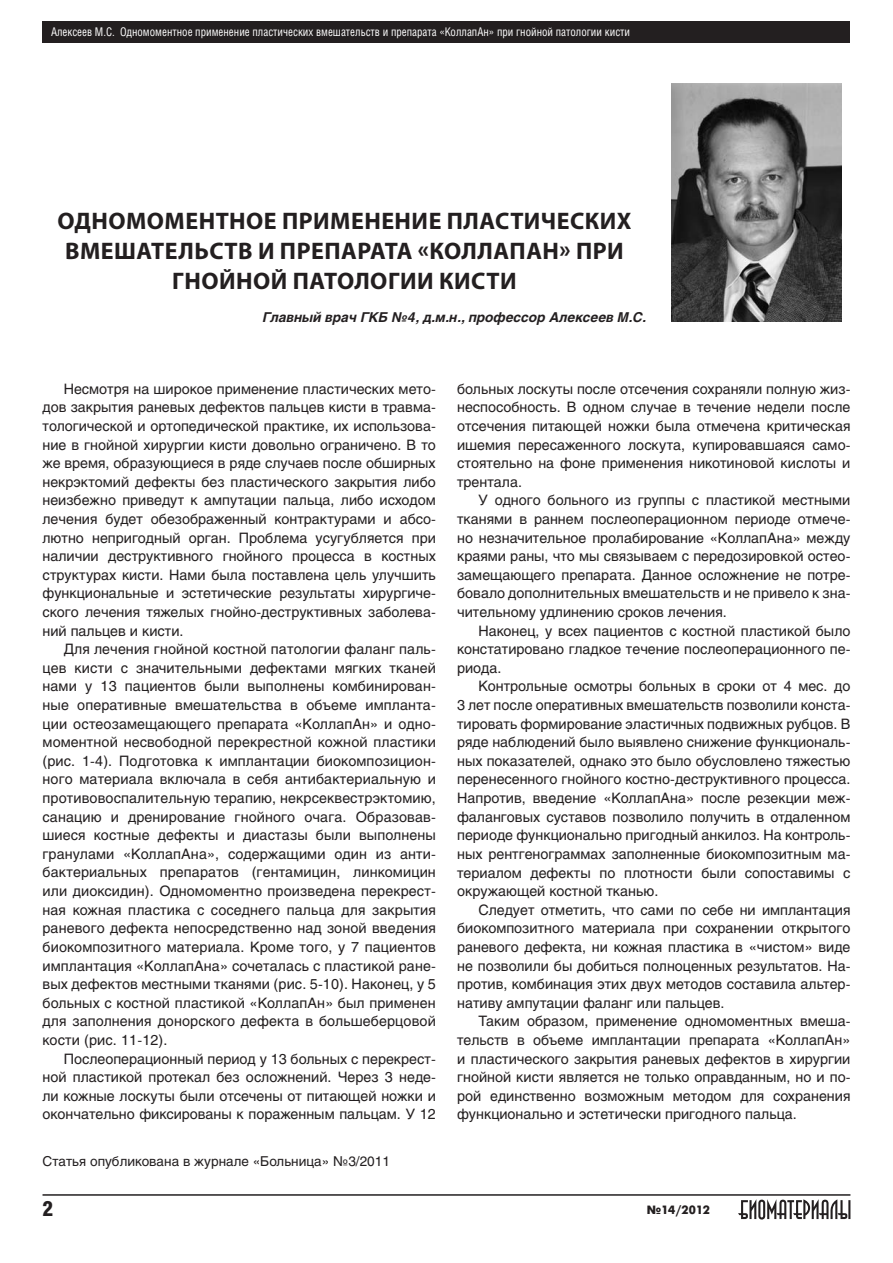
<style>
.page{position:relative;width:893px;height:1263px;background:#fff}
.page>*{position:absolute;margin:0;border:0;box-sizing:border-box;transform-origin:0 0}
.t1{font:700 24px/30px "Myriad Pro";letter-spacing:.02em;color:#231f20;text-align:center}
.t2{font:900 21px "Helios Cond";color:#231f20}
.t3{font:14.25px/18.6px "Helios";color:#231f20;text-align:justify}
.t4{font:italic 700 13.5px "Helios";color:#231f20}
.t5{font:13.5px "Helios";color:#231f20}
.t6{font:12px "Helios Cond";color:#fff;scale:.94 1}
.t7{font:12px "Futuris XC";color:#231f20}
</style>
<div class="page">
<div style="left:43px;top:21px;width:807px;height:22px;background:#231f20"></div>
<hr style="left:43px;top:1194px;width:807px;height:2px;background:#231f20">
<svg style="left:738px;top:1199px;width:112px;height:20px"></svg>
<img style="left:671px;top:84px;width:171px;height:238px">
<p class="t6" style="left:51px;top:27px;width:618px">Алексеев М.С. Одномоментное применение пластических вмешательств и препарата «КоллапАн» при гнойной патологии кисти</p>
<h1 class="t1" style="left:57px;top:208px;width:576px">ОДНОМОМЕНТНОЕ ПРИМЕНЕНИЕ ПЛАСТИЧЕСКИХ<br>ВМЕШАТЕЛЬСТВ И ПРЕПАРАТА «КОЛЛАПАН» ПРИ<br>ГНОЙНОЙ ПАТОЛОГИИ КИСТИ</h1>
<p class="t4" style="left:263px;top:312px;width:385px">Главный врач ГКБ №4, д.м.н., профессор Алексеев М.С.</p>
<p class="t3" style="left:43px;top:382px;width:395px;text-indent:21px">Несмотря на широкое применение пластических мето&shy;дов закрытия раневых дефектов пальцев кисти в травма&shy;тологической и ортопедической практике, их использова&shy;ние в гнойной хирургии кисти довольно ограничено. В то же время, образующиеся в ряде случаев после обширных некрэктомий дефекты без пластического закрытия либо неизбежно приведут к ампутации пальца, либо исходом лечения будет обезображенный контрактурами и абсо&shy;лютно непригодный орган. Проблема усугубляется при наличии деструктивного гнойного процесса в костных структурах кисти. Нами была поставлена цель улучшить функциональные и эстетические результаты хирургиче&shy;ского лечения тяжелых гнойно-деструктивных заболева&shy;ний пальцев и кисти.</p>
<p class="t3" style="left:43px;top:642px;width:395px;text-indent:21px">Для лечения гнойной костной патологии фаланг паль&shy;цев кисти с значительными дефектами мягких тканей нами у 13 пациентов были выполнены комбинирован&shy;ные оперативные вмешательства в объеме импланта&shy;ции остеозамещающего препарата «КоллапАн» и одно&shy;моментной несвободной перекрестной кожной пластики (рис. 1-4). Подготовка к имплантации биокомпозицион&shy;ного материала включала в себя антибактериальную и противовоспалительную терапию, некрсеквестрэктомию, санацию и дренирование гнойного очага. Образовав&shy;шиеся костные дефекты и диастазы были выполнены гранулами «КоллапАна», содержащими один из анти&shy;бактериальных препаратов (гентамицин, линкомицин или диоксидин). Одномоментно произведена перекрест&shy;ная кожная пластика с соседнего пальца для закрытия раневого дефекта непосредственно над зоной введения биокомпозитного материала. Кроме того, у 7 пациентов имплантация «КоллапАна» сочеталась с пластикой ране&shy;вых дефектов местными тканями (рис. 5-10). Наконец, у 5 больных с костной пластикой «КоллапАн» был применен для заполнения донорского дефекта в большеберцовой кости (рис. 11-12).</p>
<p class="t3" style="left:43px;top:1051px;width:395px;text-indent:21px">Послеоперационный период у 13 больных с перекрест&shy;ной пластикой протекал без осложнений. Через 3 неде&shy;ли кожные лоскуты были отсечены от питающей ножки и окончательно фиксированы к пораженным пальцам. У 12</p>
<p class="t5" style="left:43px;top:1156px;width:349px">Стaтья опубликована в журнале «Больница» №3/2011</p>
<p class="t3" style="left:457px;top:382px;width:395px">больных лоскуты после отсечения сохраняли полную жиз&shy;неспособность. В одном случае в течение недели после отсечения питающей ножки была отмечена критическая ишемия пересаженного лоскута, купировавшаяся само&shy;стоятельно на фоне применения никотиновой кислоты и трентала.</p>
<p class="t3" style="left:457px;top:493px;width:395px;text-indent:21px">У одного больного из группы с пластикой местными тканями в раннем послеоперационном периоде отмече&shy;но незначительное пролабирование «КоллапАна» между краями раны, что мы связываем с передозировкой остео&shy;замещающего препарата. Данное осложнение не потре&shy;бовало дополнительных вмешательств и не привело к зна&shy;чительному удлинению сроков лечения.</p>
<p class="t3" style="left:457px;top:624px;width:395px;text-indent:21px">Наконец, у всех пациентов с костной пластикой было констатировано гладкое течение послеоперационного пе&shy;риода.</p>
<p class="t3" style="left:457px;top:679px;width:395px;text-indent:21px">Контрольные осмотры больных в сроки от 4 мес. до 3 лет после оперативных вмешательств позволили конста&shy;тировать формирование эластичных подвижных рубцов. В ряде наблюдений было выявлено снижение функциональ&shy;ных показателей, однако это было обусловлено тяжестью перенесенного гнойного костно-деструктивного процесса.<br>Напротив, введение «КоллапАна» после резекции меж&shy;фаланговых суставов позволило получить в отдаленном периоде функционально пригодный анкилоз. На контроль&shy;ных рентгенограммах заполненные биокомпозитным ма&shy;териалом дефекты по плотности были сопоставимы с окружающей костной тканью.</p>
<p class="t3" style="left:457px;top:903px;width:395px;text-indent:21px">Следует отметить, что сами по себе ни имплантация биокомпозитного материала при сохранении открытого раневого дефекта, ни кожная пластика в «чистом» виде не позволили бы добиться полноценных результатов. На&shy;против, комбинация этих двух методов составила альтер&shy;нативу ампутации фаланг или пальцев.</p>
<p class="t3" style="left:457px;top:1014px;width:395px;text-indent:21px">Таким образом, применение одномоментных вмеша&shy;тельств в объеме имплантации препарата «КоллапАн» и пластического закрытия раневых дефектов в хирургии гнойной кисти является не только оправданным, но и по&shy;рой единственно возможным методом для сохранения функционально и эстетически пригодного пальца.</p>
<h2 class="t2" style="left:43px;top:1201px;width:12px">2</h2>
<p class="t7" style="left:647px;top:1206px;width:65px">№14/2012</p>
</div>
